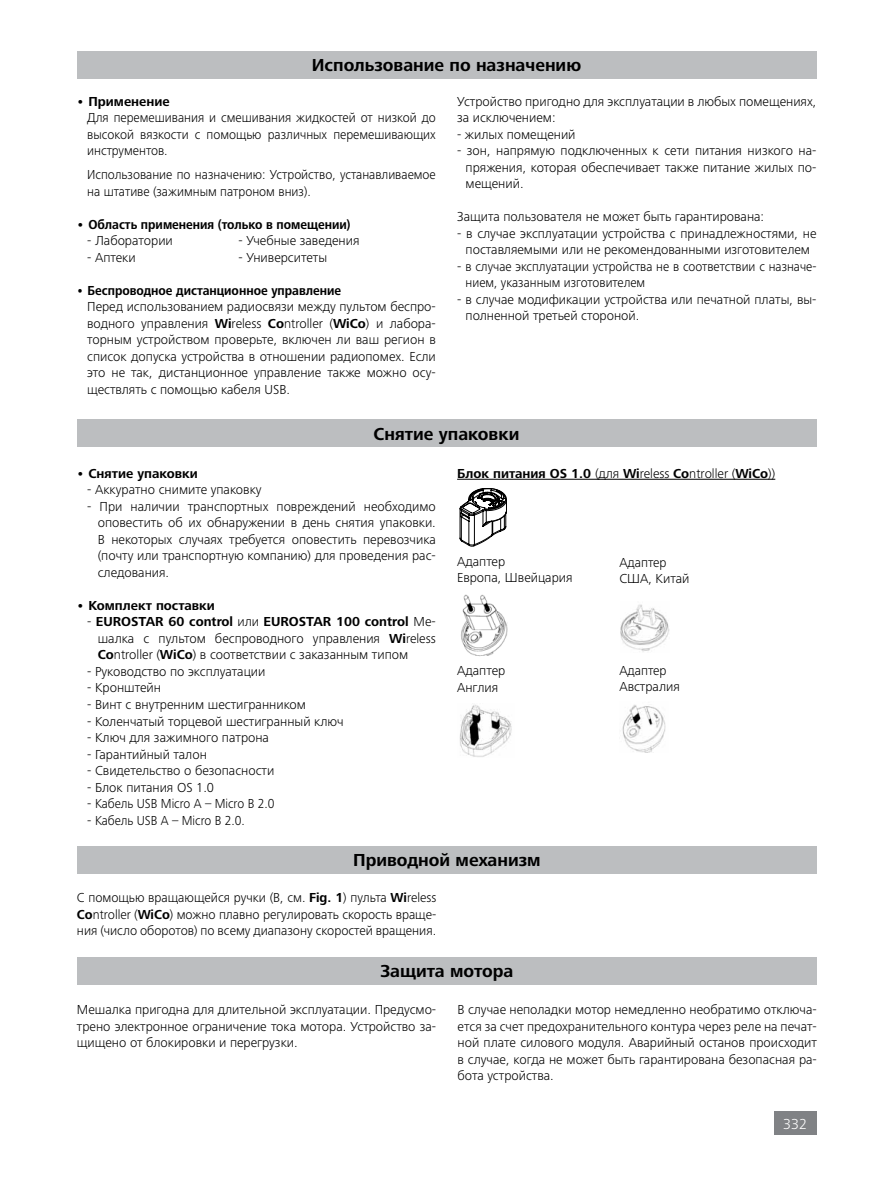
<style>
.page{position:relative;width:893px;height:1187px;background:#fff}
.page>*{position:absolute;margin:0;border:0;box-sizing:border-box;transform-origin:0 0}
.t1{font:700 18px "Frutiger Next IKA";color:#000}
.t2{font:300 15px "Frutiger Next IKA";color:#fff}
.t3{font:300 13.5px/16.5px "Frutiger Next IKA";color:#000;text-align:justify}
.t4{font:300 13.5px/16.5px "Frutiger Next IKA";color:#000;text-align:justify;scale:.96 1}
.t5{font:700 13.5px "Frutiger Next IKA";color:#000}
.t6{font:700 13.5px "Frutiger Next IKA";color:#000;scale:.92 1}
.s1{font-weight:700}
.s2{font-weight:300}
</style>
<div class="page">
<div style="left:774px;top:1111px;width:42px;height:23px;background:#808285"></div>
<div style="left:77px;top:419px;width:739px;height:28px;background:#bcbec0"></div>
<div style="left:77px;top:51px;width:739px;height:28px;background:#bcbec0"></div>
<div style="left:77px;top:846px;width:740px;height:27px;background:#bcbec0"></div>
<hr style="left:457px;top:479px;width:318px;height:1px;background:#000">
<img style="left:461px;top:594px;width:47px;height:63px">
<svg style="left:460px;top:488px;width:47px;height:58px"></svg>
<img style="left:459px;top:705px;width:53px;height:52px">
<img style="left:622px;top:704px;width:44px;height:48px">
<img style="left:620px;top:604px;width:49px;height:48px">
<div style="left:77px;top:957px;width:740px;height:27px;background:#bcbec0"></div>
<h1 class="t1" style="left:312px;top:55px;width:271px">Использование по назначению</h1>
<p class="t5" style="left:77px;top:93px;width:95px">• Применение</p>
<p class="t4" style="left:87px;top:109px;width:365px">Для перемешивания и смешивания жидкостей от низкой до высокой вязкости с помощью различных перемешивающих инструментов.</p>
<p class="t4" style="left:87px;top:166px;width:365px">Использование по назначению: Устройство, устанавливаемое на штативе (зажимным патроном вниз).</p>
<p class="t5" style="left:77px;top:216px;width:276px">• Область применения (только в помещении)</p>
<p class="t3" style="left:87px;top:232px;width:87px">- Лаборатории</p>
<p class="t3" style="left:239px;top:232px;width:122px">- Учебные заведения</p>
<p class="t3" style="left:87px;top:249px;width:50px">- Аптеки</p>
<p class="t3" style="left:239px;top:249px;width:90px">- Университеты</p>
<p class="t6" style="left:77px;top:282px;width:289px">• Беспроводное дистанционное управление</p>
<p class="t3" style="left:87px;top:298px;width:350px">Перед использованием радиосвязи между пультом беспро&shy;водного управления <span class="s1">Wi</span>reless <span class="s1">Co</span>ntroller (<span class="s1">WiCo</span>) и лабора&shy;торным устройством проверьте, включен ли ваш регион в список допуска устройства в отношении радиопомех. Если это не так, дистанционное управление также можно осу&shy;ществлять с помощью кабеля USB.</p>
<p class="t3" style="left:457px;top:93px;width:361px">Устройство пригодно для эксплуатации в любых помещениях, за исключением:</p>
<p class="t3" style="left:457px;top:126px;width:120px">- жилых помещений</p>
<p class="t3" style="left:466px;top:142px;width:352px;text-indent:-9px">- зон, напрямую подключенных к сети питания низкого на&shy;пряжения, которая обеспечивает также питание жилых по&shy;мещений.</p>
<p class="t3" style="left:457px;top:208px;width:309px">Защита пользователя не может быть гарантирована:</p>
<p class="t3" style="left:457px;top:225px;width:361px;text-align:center">- в случае эксплуатации устройства с принадлежностями, не поставляемыми или не рекомендованными изготовителем</p>
<p class="t3" style="left:466px;top:258px;width:352px;text-indent:-9px">- в случае эксплуатации устройства не в соответствии с назначе&shy;нием, указанным изготовителем</p>
<p class="t3" style="left:466px;top:291px;width:352px;text-indent:-9px">- в случае модификации устройства или печатной платы, вы&shy;полненной третьей стороной.</p>
<h1 class="t1" style="left:374px;top:423px;width:147px">Снятие упаковки</h1>
<p class="t5" style="left:77px;top:465px;width:123px">• Снятие упаковки</p>
<p class="t3" style="left:87px;top:481px;width:176px">- Аккуратно снимите упаковку</p>
<p class="t3" style="left:98px;top:498px;width:340px;text-indent:-11px">- При наличии транспортных повреждений необходимо оповестить об их обнаружении в день снятия упаковки.<br>В некоторых случаях требуется оповестить перевозчика (почту или транспортную компанию) для проведения рас&shy;следования.</p>
<p class="t5" style="left:77px;top:597px;width:140px">• Комплект поставки</p>
<p class="t3" style="left:98px;top:613px;width:340px;text-indent:-11px">- <span class="s1">EUROSTAR 60 control</span> или <span class="s1">EUROSTAR 100 control</span> Ме&shy;шалка с пультом беспроводного управления <span class="s1">Wi</span>reless <span class="s1">Co</span>ntroller (<span class="s1">WiCo</span>) в соответствии с заказанным типом</p>
<p class="t3" style="left:87px;top:663px;width:180px">- Руководство по эксплуатации</p>
<p class="t3" style="left:87px;top:679px;width:75px">- Кронштейн</p>
<p class="t3" style="left:87px;top:696px;width:220px">- Винт с внутренним шестигранником</p>
<p class="t3" style="left:87px;top:712px;width:258px">- Коленчатый торцевой шестигранный ключ</p>
<p class="t3" style="left:87px;top:729px;width:183px">- Ключ для зажимного патрона</p>
<p class="t3" style="left:87px;top:745px;width:121px">- Гарантийный талон</p>
<p class="t3" style="left:87px;top:762px;width:189px">- Свидетельство о безопасности</p>
<p class="t3" style="left:87px;top:778px;width:128px">- Блок питания OS 1.0</p>
<p class="t3" style="left:87px;top:795px;width:189px">- Кабель USB Micro A – Micro B 2.0</p>
<p class="t3" style="left:87px;top:811px;width:159px">- Кабель USB A – Micro B 2.0.</p>
<p class="t5" style="left:457px;top:465px;width:320px">Блок питания OS 1.0 <span class="s2">(для</span> Wi<span class="s2">reless</span> Co<span class="s2">ntroller (</span>WiCo<span class="s2">))</span></p>
<p class="t3" style="left:457px;top:553px;width:117px">Адаптер<br>Европа, Швейцария</p>
<p class="t3" style="left:457px;top:662px;width:50px">Адаптер<br>Англия</p>
<p class="t3" style="left:619px;top:554px;width:72px">Адаптер<br>США, Китай</p>
<p class="t3" style="left:619px;top:662px;width:62px">Адаптер<br>Австралия</p>
<h1 class="t1" style="left:353px;top:850px;width:189px">Приводной механизм</h1>
<p class="t3" style="left:77px;top:889px;width:361px">С помощью вращающейся ручки (B, см. <span class="s1">Fig. 1</span>) пульта <span class="s1">Wi</span>reless <span class="s1">Co</span>ntroller (<span class="s1">WiCo</span>) можно плавно регулировать скорость враще&shy;ния (число оборотов) по всему диапазону скоростей вращения.</p>
<h1 class="t1" style="left:380px;top:961px;width:135px">Защита мотора</h1>
<p class="t3" style="left:77px;top:1001px;width:361px">Мешалка пригодна для длительной эксплуатации. Предусмо&shy;трено электронное ограничение тока мотора. Устройство за&shy;щищено от блокировки и перегрузки.</p>
<p class="t3" style="left:458px;top:1001px;width:361px">В случае неполадки мотор немедленно необратимо отключа&shy;ется за счет предохранительного контура через реле на печат&shy;ной плате силового модуля. Аварийный останов происходит в случае, когда не может быть гарантирована безопасная ра&shy;бота устройства.</p>
<p class="t2" style="left:783px;top:1114px;width:25px">332</p>
</div>
